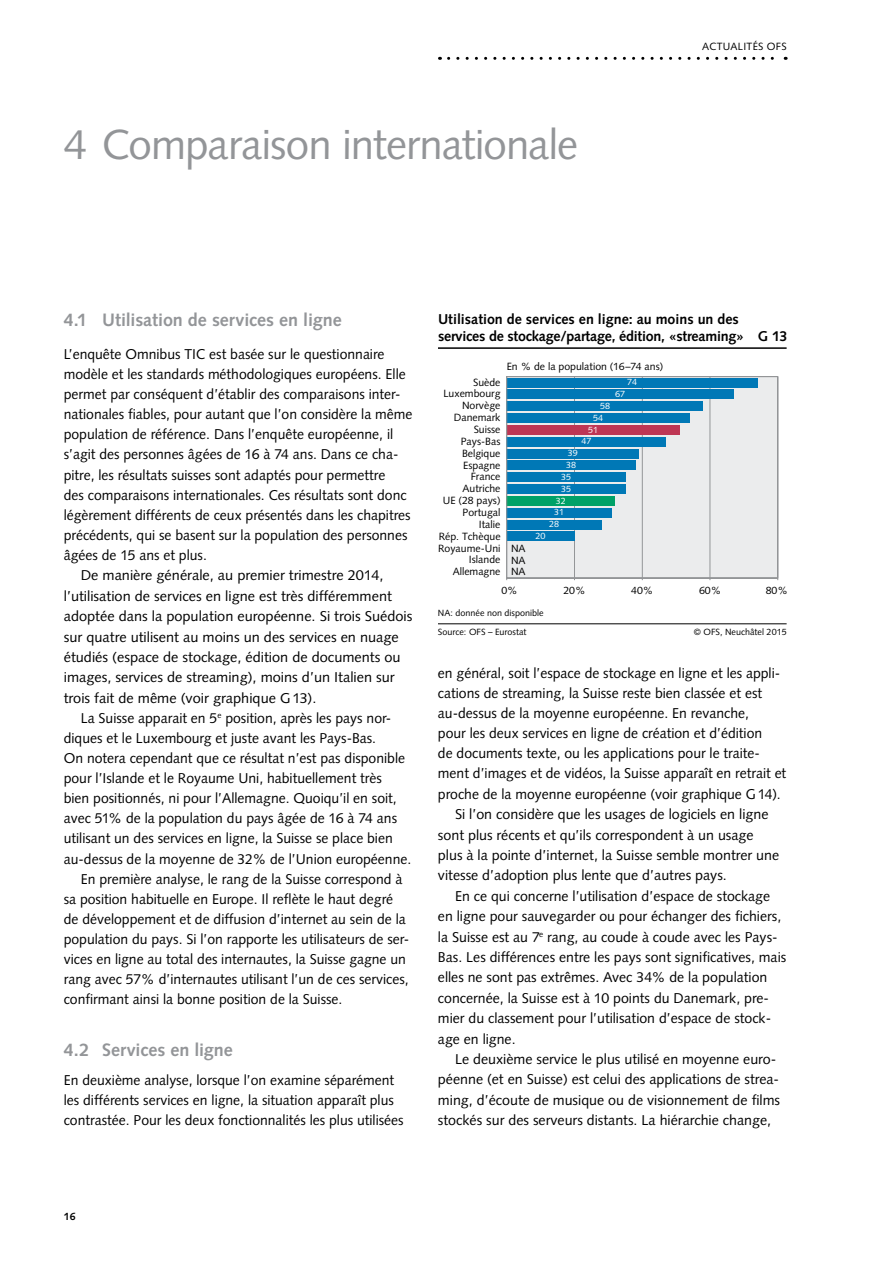
<style>
.page{position:relative;width:893px;height:1263px;background:#fff}
.page>*{position:absolute;margin:0;border:0;box-sizing:border-box;transform-origin:0 0}
.Titel_Kapitel{font:42px "Syntax LT Std";letter-spacing:-.02em;color:#939598}
.Titel_grau{font:700 18px "Syntax LT Std";letter-spacing:-.005em;color:#939598}
.Grundtext_F{font:14.25px/20.4px "Syntax LT Std";color:#000}
.Grundtext_nachTitel{font:14.25px/20.1px "Syntax LT Std";color:#000}
.t1{font:700 14.25px/16.5px "Syntax LT Std";letter-spacing:-.015em;color:#000}
.t2{font:10.5px/10.6px "Syntax LT Std";color:#000}
.t3{font:10.5px "Syntax LT Std";letter-spacing:.025em;color:#000}
.t4{font:700 10.5px "Syntax LT Std";color:#000}
.t5{font:9px "Syntax LT Std";color:#000}
.t6{font:9px "Syntax LT Std";color:#fff}
</style>
<div class="page">
<svg style="left:449px;top:57px;width:337px;height:3px"></svg>
<hr style="left:438px;top:347px;width:349px;height:2px;background:#000">
<svg style="left:506px;top:376px;width:273px;height:205px;background:#e0e5e8"></svg>
<hr style="left:574px;top:377px;width:1px;height:201px;background:#949698">
<hr style="left:642px;top:377px;width:1px;height:201px;background:#949698">
<hr style="left:709px;top:377px;width:1px;height:201px;background:#949698">
<div style="left:507px;top:378px;width:250px;height:9px;background:#0078b6"></div>
<div style="left:507px;top:390px;width:227px;height:9px;background:#0078b6"></div>
<div style="left:507px;top:401px;width:196px;height:10px;background:#0078b6"></div>
<div style="left:507px;top:413px;width:183px;height:10px;background:#0078b6"></div>
<div style="left:507px;top:425px;width:172px;height:10px;background:#be3654"></div>
<div style="left:507px;top:437px;width:159px;height:9px;background:#0078b6"></div>
<div style="left:507px;top:449px;width:132px;height:9px;background:#0078b6"></div>
<div style="left:507px;top:461px;width:128px;height:9px;background:#0078b6"></div>
<div style="left:507px;top:472px;width:118px;height:10px;background:#0078b6"></div>
<div style="left:507px;top:484px;width:118px;height:10px;background:#0078b6"></div>
<div style="left:507px;top:496px;width:108px;height:10px;background:#00a167"></div>
<div style="left:507px;top:508px;width:105px;height:9px;background:#0078b6"></div>
<div style="left:507px;top:520px;width:95px;height:9px;background:#0078b6"></div>
<div style="left:507px;top:532px;width:67px;height:9px;background:#0078b6"></div>
<hr style="left:438px;top:623px;width:349px;height:1px;background:#000">
<hr style="left:506px;top:377px;width:1px;height:201px;background:#939597">
<p class="Titel_Kapitel" style="left:64px;top:120px;width:516px">4 Comparaison internationale</p>
<p class="t3" style="left:702px;top:41px;width:86px">ACTUALITÉS OFS</p>
<p class="Titel_grau" style="left:64px;top:309px;width:279px">4.1 Utilisation de services en ligne</p>
<p class="Grundtext_nachTitel" style="left:64px;top:344px;width:350px">L’enquête Omnibus TIC est basée sur le questionnaire modèle et les standards méthodologiques européens. Elle permet par conséquent d’établir des comparaisons inter&shy;nationales fiables, pour autant que l’on considère la même population de référence. Dans l’enquête européenne, il s’agit des personnes âgées de 16 à 74 ans. Dans ce cha&shy;pitre, les résultats suisses sont adaptés pour permettre<br>des comparaisons internationales. Ces résultats sont donc légèrement différents de ceux présentés dans les chapitres précédents, qui se basent sur la population des personnes âgées de 15 ans et plus.</p>
<p class="Grundtext_F" style="left:64px;top:565px;width:350px;text-indent:17px">De manière générale, au premier trimestre 2014, l’utilisation de services en ligne est très différemment adoptée dans la population européenne. Si trois Suédois sur quatre utilisent au moins un des services en nuage étudiés (espace de stockage, édition de documents ou images, services de streaming), moins d’un Italien sur trois fait de même (voir graphique G13).</p>
<p class="Grundtext_F" style="left:64px;top:708px;width:349px;text-indent:17px">La Suisse apparait en 5<sup>e</sup> position, après les pays nor&shy;diques et le Luxembourg et juste avant les Pays-Bas.<br>On notera cependant que ce résultat n’est pas disponible pour l’Islande et le Royaume Uni, habituellement très<br>bien positionnés, ni pour l’Allemagne. Quoiqu’il en soit, avec 51% de la population du pays âgée de 16 à 74 ans utilisant un des services en ligne, la Suisse se place bien au-dessus de la moyenne de 32% de l’Union européenne.</p>
<p class="Grundtext_F" style="left:64px;top:869px;width:347px;text-indent:17px">En première analyse, le rang de la Suisse correspond à sa position habituelle en Europe. Il reflète le haut degré de développement et de diffusion d’internet au sein de la population du pays. Si l’on rapporte les utilisateurs de ser&shy;vices en ligne au total des internautes, la Suisse gagne un rang avec 57% d’internautes utilisant l’un de ces services, confirmant ainsi la bonne position de la Suisse.</p>
<p class="Titel_grau" style="left:64px;top:1039px;width:171px">4.2 Services en ligne</p>
<p class="Grundtext_nachTitel" style="left:64px;top:1070px;width:341px">En deuxième analyse, lorsque l’on examine séparément les différents services en ligne, la situation apparaît plus contrastée. Pour les deux fonctionnalités les plus utilisées</p>
<p class="t1" style="left:438px;top:311px;width:351px">Utilisation de services en ligne: au moins un des services de stockage/partage, édition, «streaming» G 13</p>
<p class="t2" style="left:507px;top:361px;width:158px">En % de la population (16–74 ans)</p>
<p class="t2" style="left:473px;top:377px;width:29px">Suède</p>
<p class="t6" style="left:627px;top:377px;width:12px">74</p>
<p class="t6" style="left:615px;top:388px;width:12px">67</p>
<p class="t6" style="left:600px;top:400px;width:12px">58</p>
<p class="t6" style="left:593px;top:412px;width:12px">54</p>
<p class="t6" style="left:588px;top:424px;width:12px">51</p>
<p class="t6" style="left:581px;top:436px;width:12px">47</p>
<p class="t6" style="left:568px;top:448px;width:12px">39</p>
<p class="t6" style="left:566px;top:459px;width:12px">38</p>
<p class="t6" style="left:561px;top:471px;width:12px">35</p>
<p class="t6" style="left:561px;top:483px;width:12px">35</p>
<p class="t6" style="left:556px;top:495px;width:12px">32</p>
<p class="t6" style="left:554px;top:507px;width:12px">31</p>
<p class="t6" style="left:549px;top:519px;width:12px">28</p>
<p class="t6" style="left:536px;top:531px;width:12px">20</p>
<p class="t2" style="left:443px;top:389px;width:59px">Luxembourg</p>
<p class="t2" style="left:462px;top:400px;width:40px">Norvège</p>
<p class="t2" style="left:454px;top:412px;width:48px">Danemark</p>
<p class="t2" style="left:474px;top:424px;width:28px">Suisse</p>
<p class="t2" style="left:461px;top:436px;width:41px">Pays-Bas</p>
<p class="t2" style="left:462px;top:448px;width:40px">Belgique</p>
<p class="t2" style="left:463px;top:460px;width:39px">Espagne</p>
<p class="t2" style="left:471px;top:471px;width:31px">France</p>
<p class="t2" style="left:463px;top:483px;width:39px">Autriche</p>
<p class="t2" style="left:443px;top:495px;width:59px">UE (28 pays)</p>
<p class="t2" style="left:463px;top:507px;width:39px">Portugal</p>
<p class="t2" style="left:479px;top:519px;width:23px">Italie</p>
<p class="t2" style="left:439px;top:531px;width:63px">Rép. Tchèque</p>
<p class="t2" style="left:438px;top:543px;width:64px">Royaume-Uni</p>
<p class="t2" style="left:511px;top:543px;width:16px">NA</p>
<p class="t2" style="left:469px;top:554px;width:33px">Islande</p>
<p class="t2" style="left:511px;top:555px;width:16px">NA<br>NA</p>
<p class="t2" style="left:453px;top:566px;width:49px">Allemagne</p>
<p class="t2" style="left:501px;top:585px;width:18px">0%</p>
<p class="t2" style="left:563px;top:585px;width:24px">20%</p>
<p class="t2" style="left:631px;top:585px;width:24px">40%</p>
<p class="t2" style="left:699px;top:585px;width:24px">60%</p>
<p class="t2" style="left:766px;top:585px;width:24px">80%</p>
<p class="t5" style="left:438px;top:608px;width:107px">NA: donnée non disponible</p>
<p class="t5" style="left:438px;top:627px;width:90px">Source: OFS – Eurostat</p>
<p class="t5" style="left:694px;top:627px;width:94px">© OFS, Neuchâtel 2015</p>
<p class="Grundtext_nachTitel" style="left:438px;top:663px;width:350px">en général, soit l’espace de stockage en ligne et les appli&shy;cations de streaming, la Suisse reste bien classée et est au-dessus de la moyenne européenne. En revanche,<br>pour les deux services en ligne de création et d’édition<br>de documents texte, ou les applications pour le traite&shy;ment d’images et de vidéos, la Suisse apparaît en retrait et proche de la moyenne européenne (voir graphique G14).</p>
<p class="Grundtext_F" style="left:438px;top:804px;width:343px;text-indent:17px">Si l’on considère que les usages de logiciels en ligne sont plus récents et qu’ils correspondent à un usage plus à la pointe d’internet, la Suisse semble montrer une vitesse d’adoption plus lente que d’autres pays.</p>
<p class="Grundtext_F" style="left:438px;top:886px;width:350px;text-indent:17px">En ce qui concerne l’utilisation d’espace de stockage en ligne pour sauvegarder ou pour échanger des fichiers, la Suisse est au 7<sup>e</sup> rang, au coude à coude avec les Pays-Bas. Les différences entre les pays sont significatives, mais elles ne sont pas extrêmes. Avec 34% de la population concernée, la Suisse est à 10 points du Danemark, pre&shy;mier du classement pour l’utilisation d’espace de stock&shy;age en ligne.</p>
<p class="Grundtext_F" style="left:438px;top:1049px;width:344px;text-indent:17px">Le deuxième service le plus utilisé en moyenne euro&shy;péenne (et en Suisse) est celui des applications de strea&shy;ming, d’écoute de musique ou de visionnement de films stockés sur des serveurs distants. La hiérarchie change,</p>
<p class="t4" style="left:64px;top:1210px;width:13px">16</p>
</div>
